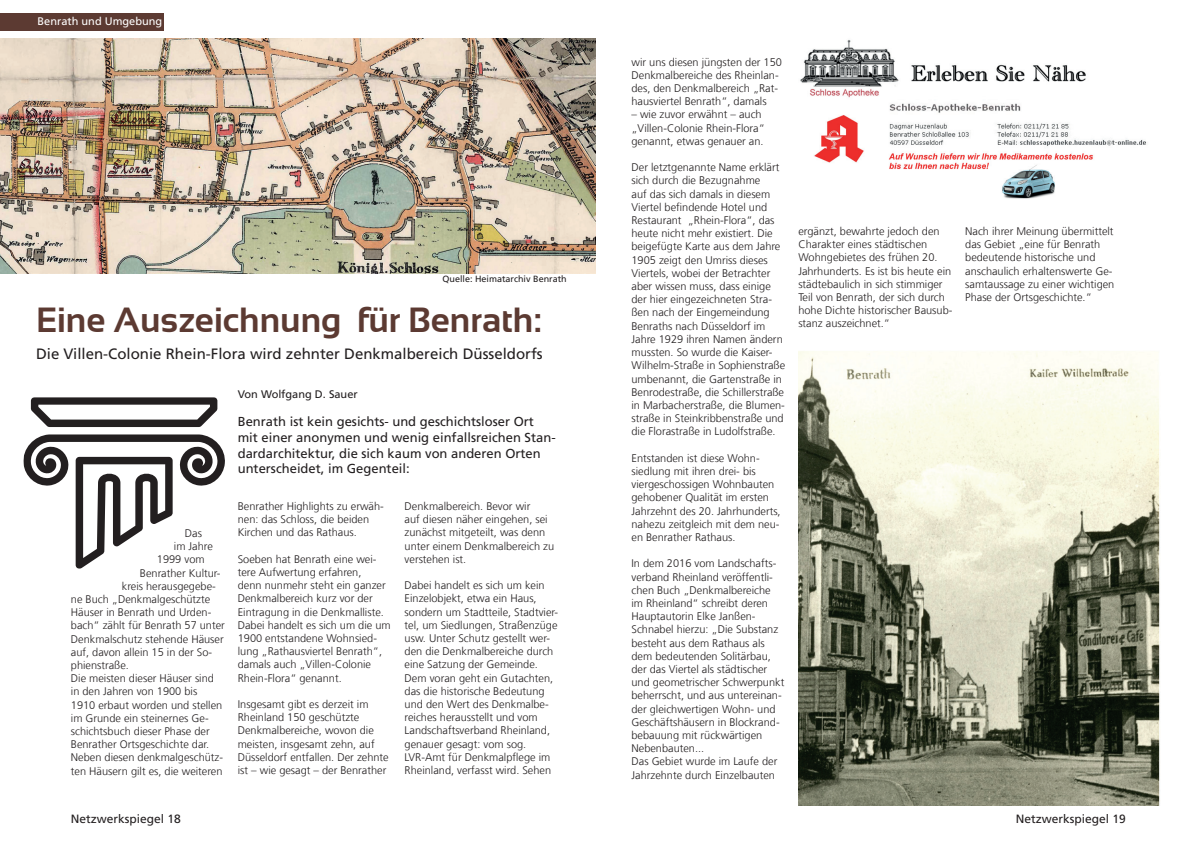
<style>
.page{position:relative;width:1191px;height:842px;background:#fff}
.page>*{position:absolute;margin:0;border:0;box-sizing:border-box;transform-origin:0 0}
.t1{font:700 35px "Sansation";color:#5c3a32}
.t2{font:15px "Frutiger LT Com";color:#231f20}
.t3{font:13px/15.6px "Frutiger LT Com";color:#231f20}
.t4{font:12px "Frutiger LT Com";color:#231f20}
.t5{font:300 11px/13.2px "Frutiger LT Com";color:#231f20}
.t6{font:11px "Frutiger LT Com";color:#fff}
.t7{font:11px "Frutiger LT Com";color:#231f20}
.t8{font:9px "Frutiger LT Com";color:#231f20}
</style>
<div class="page">
<img style="left:0;top:39px;width:595px;height:234px">
<div style="left:0;top:13px;width:163px;height:17px;background:#5c3a32"></div>
<img style="left:798px;top:351px;width:362px;height:455px">
<img style="left:800px;top:40px;width:346px;height:159px">
<svg style="left:23px;top:397px;width:202px;height:172px"></svg>
<p class="t6" style="left:38px;top:15px;width:126px">Benrath und Umgebung</p>
<p class="t8" style="left:442px;top:274px;width:126px">Quelle: Heimatarchiv Benrath</p>
<h1 class="t1" style="left:36px;top:301px;width:507px">Eine Auszeichnung für Benrath:</h1>
<h2 class="t2" style="left:36px;top:345px;width:508px">Die Villen-Colonie Rhein-Flora wird zehnter Denkmalbereich Düsseldorfs</h2>
<p class="t5" style="left:185px;top:527px;width:19px">Das</p>
<p class="t5" style="left:174px;top:540px;width:40px">im Jahre</p>
<p class="t5" style="left:157px;top:553px;width:49px">1999 vom</p>
<p class="t5" style="left:140px;top:566px;width:82px">Benrather Kultur-</p>
<p class="t5" style="left:122px;top:579px;width:95px">kreis herausgegebe-</p>
<p class="t5" style="left:71px;top:593px;width:141px">ne Buch „Denkmalgeschützte</p>
<p class="t5" style="left:71px;top:606px;width:142px">Häuser in Benrath und Urden-</p>
<p class="t5" style="left:71px;top:619px;width:155px">bach“ zählt für Benrath 57 unter</p>
<p class="t5" style="left:71px;top:632px;width:154px">Denkmalschutz stehende Häuser</p>
<p class="t5" style="left:71px;top:645px;width:143px">auf, davon allein 15 in der So-</p>
<p class="t5" style="left:71px;top:659px;width:60px">phienstraße.</p>
<p class="t5" style="left:71px;top:672px;width:145px">Die meisten dieser Häuser sind</p>
<p class="t5" style="left:71px;top:685px;width:128px">in den Jahren von 1900 bis</p>
<p class="t5" style="left:71px;top:698px;width:153px">1910 erbaut worden und stellen</p>
<p class="t5" style="left:71px;top:711px;width:139px">im Grunde ein steinernes Ge-</p>
<p class="t5" style="left:71px;top:725px;width:140px">schichtsbuch dieser Phase der</p>
<p class="t5" style="left:71px;top:738px;width:140px">Benrather Ortsgeschichte dar.</p>
<p class="t5" style="left:71px;top:751px;width:154px">Neben diesen denkmalgeschütz-</p>
<p class="t5" style="left:71px;top:764px;width:153px">ten Häusern gilt es, die weiteren</p>
<p class="t7" style="left:238px;top:387px;width:121px">Von Wolfgang D. Sauer</p>
<p class="t3" style="left:238px;top:414px;width:319px">Benrath ist kein gesichts- und geschichtsloser Ort mit einer anonymen und wenig einfallsreichen Stan&shy;dardarchitektur, die sich kaum von anderen Orten unterscheidet, im Gegenteil:</p>
<p class="t5" style="left:238px;top:500px;width:148px">Benrather Highlights zu erwäh&shy;nen: das Schloss, die beiden<br>Kirchen und das Rathaus.</p>
<p class="t5" style="left:238px;top:552px;width:154px">Soeben hat Benrath eine wei&shy;tere Aufwertung erfahren,<br>denn nunmehr steht ein ganzer<br>Denkmalbereich kurz vor der<br>Eintragung in die Denkmalliste.<br>Dabei handelt es sich um die um<br>1900 entstandene Wohnsied&shy;lung „Rathausviertel Benrath“, damals auch „Villen-Colonie<br>Rhein-Flora“ genannt.</p>
<p class="t5" style="left:238px;top:698px;width:152px">Insgesamt gibt es derzeit im<br>Rheinland 150 geschützte<br>Denkmalbereiche, wovon die meisten, insgesamt zehn, auf<br>Düsseldorf entfallen. Der zehnte ist – wie gesagt – der Benrather</p>
<p class="t5" style="left:404px;top:500px;width:151px">Denkmalbereich. Bevor wir<br>auf diesen näher eingehen, sei zunächst mitgeteilt, was denn unter einem Denkmalbereich zu verstehen ist.</p>
<p class="t5" style="left:404px;top:579px;width:155px">Dabei handelt es sich um kein<br>Einzelobjekt, etwa ein Haus, sondern um Stadtteile, Stadtvier&shy;tel, um Siedlungen, Straßenzüge usw. Unter Schutz gestellt wer&shy;den die Denkmalbereiche durch eine Satzung der Gemeinde.<br>Dem voran geht ein Gutachten, das die historische Bedeutung und den Wert des Denkmalbe&shy;reiches herausstellt und vom<br>Landschaftsverband Rheinland, genauer gesagt: vom sog.<br>LVR-Amt für Denkmalpflege im<br>Rheinland, verfasst wird. Sehen</p>
<p class="t5" style="left:631px;top:55px;width:152px">wir uns diesen jüngsten der 150<br>Denkmalbereiche des Rheinlan&shy;des, den Denkmalbereich „Rat&shy;hausviertel Benrath“, damals</p>
<p class="t5" style="left:631px;top:108px;width:135px">– wie zuvor erwähnt – auch „Villen-Colonie Rhein-Flora“ genannt, etwas genauer an.</p>
<p class="t5" style="left:631px;top:161px;width:155px">Der letztgenannte Name erklärt sich durch die Bezugnahme<br>auf das sich damals in diesem<br>Viertel befindende Hotel und<br>Restaurant „Rhein-Flora“, das heute nicht mehr existiert. Die beigefügte Karte aus dem Jahre<br>1905 zeigt den Umriss dieses<br>Viertels, wobei der Betrachter aber wissen muss, dass einige der hier eingezeichneten Stra&shy;ßen nach der Eingemeindung<br>Benraths nach Düsseldorf im<br>Jahre 1929 ihren Namen ändern mussten. So wurde die Kaiser-<br>Wilhelm-Straße in Sophienstraße umbenannt, die Gartenstraße in<br>Benrodestraße, die Schillerstraße in Marbacherstraße, die Blumen&shy;straße in Steinkribbenstraße und die Florastraße in Ludolfstraße.</p>
<p class="t5" style="left:631px;top:451px;width:151px">Entstanden ist diese Wohn&shy;siedlung mit ihren drei- bis viergeschossigen Wohnbauten gehobener Qualität im ersten<br>Jahrzehnt des 20. Jahrhunderts, nahezu zeitgleich mit dem neu&shy;en Benrather Rathaus.</p>
<p class="t5" style="left:631px;top:557px;width:154px">In dem 2016 vom Landschafts&shy;verband Rheinland veröffentli&shy;chen Buch „Denkmalbereiche im Rheinland“ schreibt deren<br>Hauptautorin Elke Janßen-<br>Schnabel hierzu: „Die Substanz besteht aus dem Rathaus als dem bedeutenden Solitärbau, der das Viertel als städtischer und geometrischer Schwerpunkt beherrscht, und aus untereinan&shy;der gleichwertigen Wohn- und<br>Geschäftshäusern in Blockrand&shy;bebauung mit rückwärtigen<br>Nebenbauten...<br>Das Gebiet wurde im Laufe der<br>Jahrzehnte durch Einzelbauten</p>
<p class="t5" style="left:798px;top:225px;width:156px">ergänzt, bewahrte jedoch den<br>Charakter eines städtischen<br>Wohngebietes des frühen 20.<br>Jahrhunderts. Es ist bis heute ein städtebaulich in sich stimmiger<br>Teil von Benrath, der sich durch hohe Dichte historischer Bausub&shy;stanz auszeichnet.“</p>
<p class="t5" style="left:965px;top:225px;width:151px">Nach ihrer Meinung übermittelt das Gebiet „eine für Benrath bedeutende historische und anschaulich erhaltenswerte Ge&shy;samtaussage zu einer wichtigen<br>Phase der Ortsgeschichte.“</p>
<p class="t4" style="left:71px;top:812px;width:112px">Netzwerkspiegel 18</p>
<p class="t4" style="left:1016px;top:812px;width:112px">Netzwerkspiegel 19</p>
</div>
